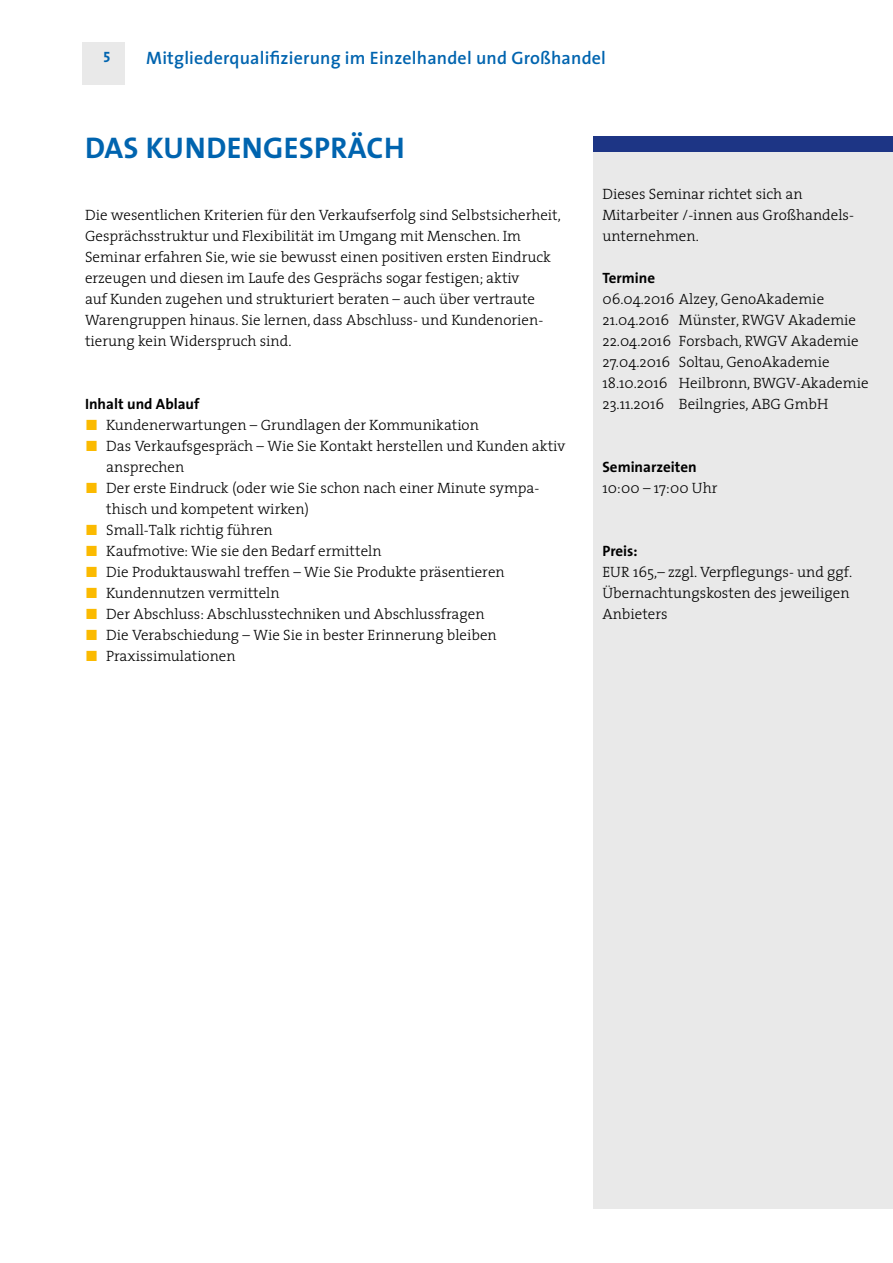
<style>
.page{position:relative;width:893px;height:1263px;background:#fff}
.page>*{position:absolute;margin:0;border:0;box-sizing:border-box;transform-origin:0 0}
.t1{font:700 30px "The Sans";letter-spacing:.01em;color:#0064af}
.t2{font:600 18px "The Sans";letter-spacing:.01em;color:#0064af}
.t3{font:300 15px/21px "The Serif";color:#000}
.t4{font:700 15px "The Sans";color:#000}
.t5{font:15px "The Sans Bold Caps";color:#0064af}
.s1{font-family:"The Sans Expert";font-weight:400;color:#fbba00}
</style>
<div class="page">
<div style="left:594px;top:140px;width:299px;height:1068px;background:#e9e9e9"></div>
<div style="left:594px;top:136px;width:299px;height:15px;background:#1d3585"></div>
<div style="left:82px;top:43px;width:43px;height:42px;background:#e9e9e9"></div>
<p class="t5" style="left:104px;top:44px;width:8px">5</p>
<p class="t2" style="left:146px;top:43px;width:461px">Mitgliederqualifizierung im Einzelhandel und Großhandel</p>
<h1 class="t1" style="left:85px;top:122px;width:321px">DAS KUNDENGESPRÄCH</h1>
<p class="t3" style="left:85px;top:204px;width:477px">Die wesentlichen Kriterien für den Verkaufserfolg sind Selbstsicherheit, Gesprächsstruktur und Flexibilität im Umgang mit Menschen. Im Seminar erfahren Sie, wie sie bewusst einen positiven ersten Eindruck erzeugen und diesen im Laufe des Gesprächs sogar festigen; aktiv<br>auf Kunden zugehen und strukturiert beraten – auch über vertraute Warengruppen hinaus. Sie lernen, dass Abschluss- und Kundenorien&shy;tierung kein Widerspruch sind.</p>
<p class="t4" style="left:85px;top:391px;width:116px">Inhalt und Ablauf</p>
<p class="t3" style="left:85px;top:414px;width:395px"><span class="s1">ó</span> Kundenerwartungen – Grundlagen der Kommunikation</p>
<p class="t3" style="left:85px;top:435px;width:482px"><span class="s1">ó</span> Das Verkaufsgespräch – Wie Sie Kontakt herstellen und Kunden aktiv</p>
<p class="t3" style="left:106px;top:456px;width:80px">ansprechen</p>
<p class="t3" style="left:85px;top:477px;width:456px"><span class="s1">ó</span> Der erste Eindruck (oder wie Sie schon nach einer Minute sympa-</p>
<p class="t3" style="left:106px;top:498px;width:204px">thisch und kompetent wirken)</p>
<p class="t3" style="left:85px;top:519px;width:189px"><span class="s1">ó</span> Small-Talk richtig führen</p>
<p class="t3" style="left:85px;top:540px;width:298px"><span class="s1">ó</span> Kaufmotive: Wie sie den Bedarf ermitteln</p>
<p class="t3" style="left:85px;top:561px;width:421px"><span class="s1">ó</span> Die Produktauswahl treffen – Wie Sie Produkte präsentieren</p>
<p class="t3" style="left:85px;top:582px;width:196px"><span class="s1">ó</span> Kundennutzen vermitteln</p>
<p class="t3" style="left:85px;top:603px;width:401px"><span class="s1">ó</span> Der Abschluss: Abschlusstechniken und Abschlussfragen</p>
<p class="t3" style="left:85px;top:624px;width:413px"><span class="s1">ó</span> Die Verabschiedung – Wie Sie in bester Erinnerung bleiben</p>
<p class="t3" style="left:85px;top:645px;width:152px"><span class="s1">ó</span> Praxissimulationen</p>
<p class="t3" style="left:602px;top:183px;width:252px">Dieses Seminar richtet sich an<br>Mitarbeiter /-innen aus Großhandels&shy;unternehmen.</p>
<p class="t4" style="left:602px;top:265px;width:54px">Termine</p>
<p class="t3" style="left:602px;top:288px;width:268px">06.04.2016 Alzey, GenoAkademie 21.04.2016 Münster, RWGV Akademie 22.04.2016 Forsbach, RWGV Akademie 27.04.2016 Soltau, GenoAkademie 18.10.2016 Heilbronn, BWGV-Akademie 23.11.2016 Beilngries, ABG GmbH</p>
<p class="t4" style="left:602px;top:454px;width:96px">Seminarzeiten</p>
<p class="t3" style="left:602px;top:477px;width:117px">10:00 – 17:00 Uhr</p>
<p class="t4" style="left:602px;top:538px;width:37px">Preis:</p>
<p class="t3" style="left:602px;top:561px;width:251px">EUR 165,– zzgl. Verpflegungs- und ggf.<br>Übernachtungskosten des jeweiligen<br>Anbieters</p>
</div>
